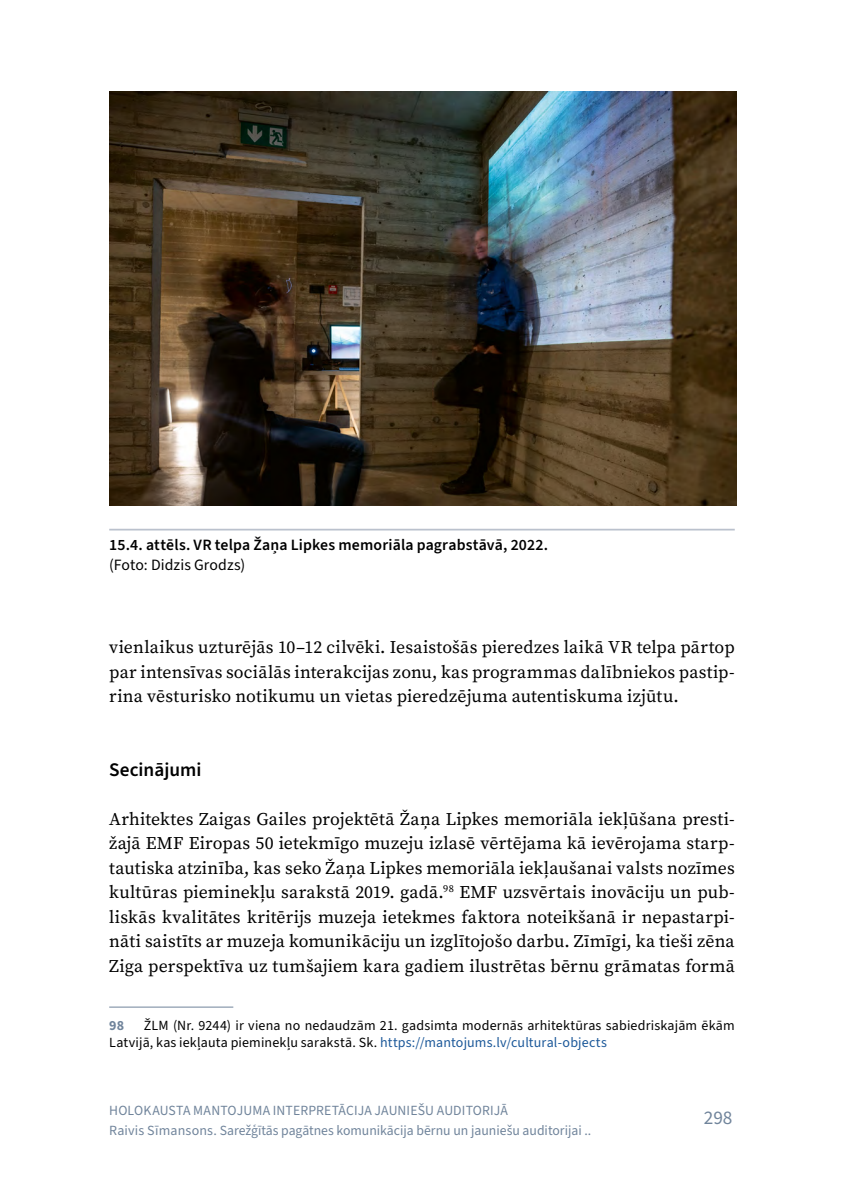
<style>
.page{position:relative;width:844px;height:1191px;background:#fff}
.page>*{position:absolute;margin:0;border:0;box-sizing:border-box;transform-origin:0 0}
.t1{font:600 19.25px "Source Sans 3";color:#000}
.t2{font:19.25px "Source Sans 3";color:#70849b}
.t3{font:17.85px/24.5px "Source Serif Variable";letter-spacing:.01em;color:#000;text-align:justify}
.t4{font:600 15.75px "Source Sans 3";letter-spacing:.01em;color:#000}
.t5{font:15.75px "Source Sans 3";letter-spacing:.005em;color:#000}
.t6{font:14px/17.5px "Source Sans 3";letter-spacing:.01em;color:#000}
.t7{font:14px/19.4px "Source Sans 3";color:#70849b}
.t8{font:700 14px "Source Sans 3";color:#70849b}
.s1{color:#1b5899}
</style>
<div class="page">
<hr style="left:109px;top:1006px;width:124px;height:1px;background:#70849b">
<hr style="left:109px;top:529px;width:625px;height:1px;background:#bac1cd">
<img style="left:109px;top:91px;width:627px;height:415px">
<p class="t4" style="left:109px;top:534px;width:440px">15.4. attēls. VR telpa Žaņa Lipkes memoriāla pagrabstāvā, 2022.</p>
<p class="t5" style="left:109px;top:554px;width:137px">(Foto: Didzis Grodzs)</p>
<p class="t3" style="left:109px;top:635px;width:627px">vienlaikus uzturējās 10–12 cilvēki. Iesaistošās pieredzes laikā VR telpa pārtop par intensīvas sociālās interakcijas zonu, kas programmas dalībniekos pastip&shy;rina vēsturisko notikumu un vietas pieredzējuma autentiskuma izjūtu.</p>
<p class="t1" style="left:109px;top:756px;width:94px">Secinājumi</p>
<p class="t3" style="left:109px;top:806px;width:627px">Arhitektes Zaigas Gailes projektētā Žaņa Lipkes memoriāla iekļūšana presti&shy;žajā EMF Eiropas 50 ietekmīgo muzeju izlasē vērtējama kā ievērojama starp&shy;tautiska atzinība, kas seko Žaņa Lipkes memoriāla iekļaušanai valsts nozīmes kultūras pieminekļu sarakstā 2019. gadā.<sup>98</sup> EMF uzsvērtais inovāciju un pub&shy;liskās kvalitātes kritērijs muzeja ietekmes faktora noteikšanā ir nepastarpi&shy;nāti saistīts ar muzeja komunikāciju un izglītojošo darbu. Zīmīgi, ka tieši zēna Ziga perspektīva uz tumšajiem kara gadiem ilustrētas bērnu grāmatas formā</p>
<p class="t6" style="left:109px;top:1016px;width:627px;text-indent:35px">ŽLM (Nr. 9244) ir viena no nedaudzām 21. gadsimta modernās arhitektūras sabiedriskajām ēkām<br>Latvijā, kas iekļauta pieminekļu sarakstā. Sk. <span class="s1">https://mantojums.lv/cultural-objects</span></p>
<p class="t8" style="left:109px;top:1015px;width:17px">98</p>
<p class="t7" style="left:109px;top:1101px;width:483px">HOLOKAUSTA MANTOJUMA INTERPRETĀCIJA JAUNIEŠU AUDITORIJĀ<br>Raivis Sīmansons. Sarežģītās pagātnes komunikācija bērnu un jauniešu auditorijai ..</p>
<p class="t2" style="left:703px;top:1104px;width:30px">298</p>
</div>
